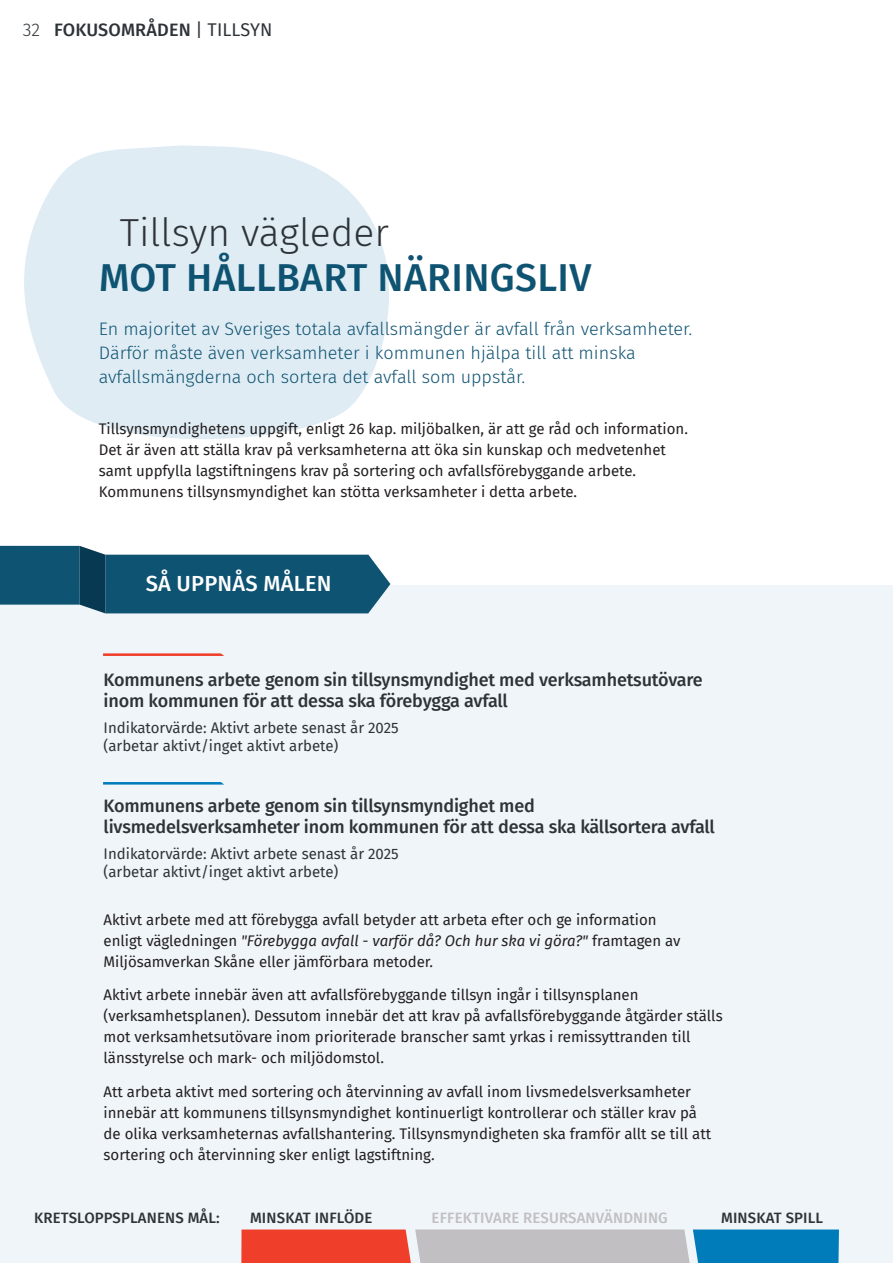
<style>
.page{position:relative;width:893px;height:1263px;background:#fff}
.page>*{position:absolute;margin:0;border:0;box-sizing:border-box;transform-origin:0 0}
.t1{font:500 39px "Fira Sans";letter-spacing:.01em;color:#0f5372}
.t2{font:300 39px "Fira Sans";color:#2e3338}
.t3{font:500 21.9px "Fira Sans";letter-spacing:.01em;color:#fff}
.Indikator{font:500 18px/21px "Fira Sans";letter-spacing:-.01em;color:#2e3338}
.Ingress2020{font:300 18px/24px "Fira Sans";color:#0f5372}
.Indikator-2{font:500 18px "Fira Sans";letter-spacing:.01em;color:#2e3338}
.t4{font:300 18px "Fira Sans";color:#2e3338}
.Bröd{font:15px/21px "Fira Sans";color:#231f20}
.Värde_2_Vä{font:15px/18px "Fira Sans";color:#2e3338}
.Ingress{font:500 15px "Fira Sans";letter-spacing:.01em;color:#2e3338}
.Ingress-2{font:500 15px "Fira Sans";letter-spacing:.01em;color:#c1bfc2}
.s1{font-weight:400}
.s2{font-style:italic}
</style>
<div class="page">
<div style="left:0;top:586px;width:893px;height:677px;background:#eff5f9"></div>
<svg style="left:24px;top:145px;width:365px;height:294px"></svg>
<div style="left:0;top:546px;width:80px;height:59px;background:#0f5372"></div>
<svg style="left:80px;top:546px;width:310px;height:67px;background:#336b85"></svg>
<svg style="left:103px;top:653px;width:121px;height:3px"></svg>
<svg style="left:103px;top:782px;width:121px;height:2px"></svg>
<svg style="left:241px;top:1229px;width:598px;height:34px;background:#a28e99"></svg>
<p class="t4" style="left:23px;top:17px;width:19px">32</p>
<p class="Indikator-2" style="left:54px;top:16px;width:220px">FOKUSOMRÅDEN <span class="s1">| TILLSYN</span></p>
<p class="t2" style="left:120px;top:205px;width:271px">Tillsyn vägleder</p>
<h1 class="t1" style="left:99px;top:246px;width:494px">MOT HÅLLBART NÄRINGSLIV</h1>
<p class="Ingress2020" style="left:99px;top:317px;width:595px">En majoritet av Sveriges totala avfallsmängder är avfall från verksamheter.<br>Därför måste även verksamheter i kommunen hjälpa till att minska avfallsmängderna och sortera det avfall som uppstår.</p>
<p class="Bröd" style="left:99px;top:418px;width:591px">Tillsynsmyndighetens uppgift, enligt 26 kap. miljöbalken, är att ge råd och information.<br>Det är även att ställa krav på verksamheterna att öka sin kunskap och medvetenhet samt uppfylla lagstiftningens krav på sortering och avfallsförebyggande arbete.<br>Kommunens tillsynsmyndighet kan stötta verksamheter i detta arbete.</p>
<p class="t3" style="left:146px;top:565px;width:187px">SÅ UPPNÅS MÅLEN</p>
<p class="Indikator" style="left:104px;top:668px;width:601px">Kommunens arbete genom sin tillsynsmyndighet med verksamhetsutövare inom kommunen för att dessa ska förebygga avfall</p>
<p class="Värde_2_Vä" style="left:104px;top:719px;width:297px">Indikatorvärde: Aktivt arbete senast år 2025 (arbetar aktivt/inget aktivt arbete)</p>
<p class="Indikator" style="left:104px;top:794px;width:613px">Kommunens arbete genom sin tillsynsmyndighet med livsmedelsverksamheter inom kommunen för att dessa ska källsortera avfall</p>
<p class="Värde_2_Vä" style="left:104px;top:844px;width:297px">Indikatorvärde: Aktivt arbete senast år 2025 (arbetar aktivt/inget aktivt arbete)</p>
<p class="Bröd" style="left:104px;top:908px;width:578px">Aktivt arbete med att förebygga avfall betyder att arbeta efter och ge information enligt vägledningen <span class="s2">"Förebygga avfall - varför då? Och hur ska vi göra?"</span> framtagen av<br>Miljösamverkan Skåne eller jämförbara metoder.</p>
<p class="Bröd" style="left:104px;top:984px;width:621px">Aktivt arbete innebär även att avfallsförebyggande tillsyn ingår i tillsynsplanen (verksamhetsplanen). Dessutom innebär det att krav på avfallsförebyggande åtgärder ställs mot verksamhetsutövare inom prioriterade branscher samt yrkas i remissyttranden till länsstyrelse och mark- och miljödomstol.</p>
<p class="Bröd" style="left:104px;top:1081px;width:609px">Att arbeta aktivt med sortering och återvinning av avfall inom livsmedelsverksamheter innebär att kommunens tillsynsmyndighet kontinuerligt kontrollerar och ställer krav på de olika verksamheternas avfallshantering. Tillsynsmyndigheten ska framför allt se till att sortering och återvinning sker enligt lagstiftning.</p>
<p class="Ingress" style="left:34px;top:1205px;width:187px">KRETSLOPPSPLANENS MÅL:</p>
<p class="Ingress" style="left:250px;top:1205px;width:124px">MINSKAT INFLÖDE</p>
<p class="Ingress-2" style="left:432px;top:1205px;width:238px">EFFEKTIVARE RESURSANVÄNDNING</p>
<p class="Ingress" style="left:721px;top:1205px;width:104px">MINSKAT SPILL</p>
</div>
